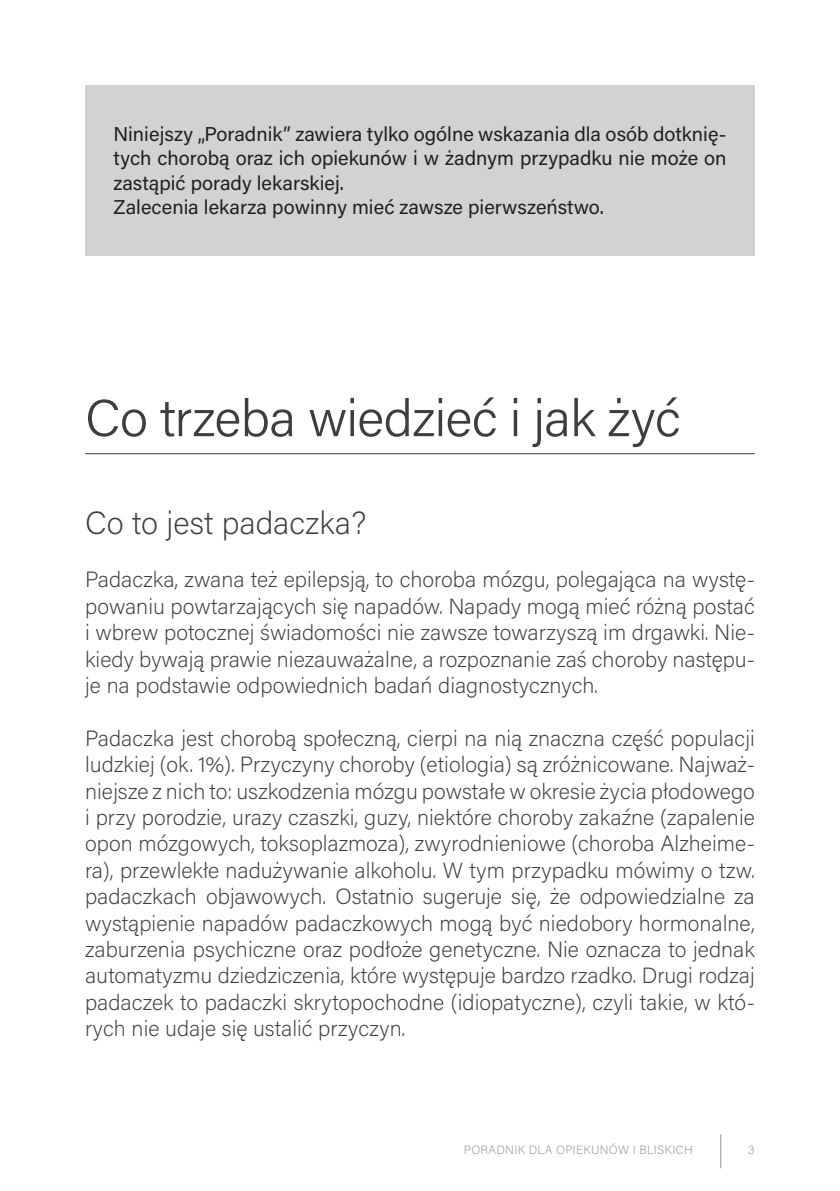
<style>
.page{position:relative;width:840px;height:1191px;background:#fff}
.page>*{position:absolute;margin:0;border:0;box-sizing:border-box;transform-origin:0 0}
.t1{font:300 52px "Acumin Pro";letter-spacing:-.015em;color:#3e3e3f}
.t2{font:200 32px "Acumin Pro";color:#3e3e3f}
.t3{font:200 22px/26.4px "Acumin Pro";color:#3e3e3f;text-align:justify}
.t4{font:20px/24px "Acumin Pro";color:#231f20}
.t5{font:200 12px "Acumin Pro";letter-spacing:.02em;color:#939598}
</style>
<div class="page">
<hr style="left:720px;top:1134px;width:1px;height:34px;background:#939598">
<hr style="left:85px;top:453px;width:669px;height:1px;background:#3e3e3f">
<div style="left:85px;top:85px;width:669px;height:170px;background:#d1d2d4"></div>
<p class="t4" style="left:113px;top:122px;width:614px">Niniejszy „Poradnik” zawiera tylko ogólne wskazania dla osób dotknię&shy;tych chorobą oraz ich opiekunów i w żadnym przypadku nie może on zastąpić porady lekarskiej.<br>Zalecenia lekarza powinny mieć zawsze pierwszeństwo.</p>
<h1 class="t1" style="left:85px;top:382px;width:596px">Co trzeba wiedzieć i jak żyć</h1>
<h2 class="t2" style="left:85px;top:501px;width:283px">Co to jest padaczka?</h2>
<p class="t3" style="left:85px;top:565px;width:670px">Padaczka, zwana też epilepsją, to choroba mózgu, polegająca na wystę&shy;powaniu powtarzających się napadów. Napady mogą mieć różną postać i wbrew potocznej świadomości nie zawsze towarzyszą im drgawki. Nie&shy;kiedy bywają prawie niezauważalne, a rozpoznanie zaś choroby następu&shy;je na podstawie odpowiednich badań diagnostycznych.</p>
<p class="t3" style="left:85px;top:724px;width:671px">Padaczka jest chorobą społeczną, cierpi na nią znaczna część populacji ludzkiej (ok. 1%). Przyczyny choroby (etiologia) są zróżnicowane. Najważ&shy;niejsze z nich to: uszkodzenia mózgu powstałe w okresie życia płodowego i przy porodzie, urazy czaszki, guzy, niektóre choroby zakaźne (zapalenie opon mózgowych, toksoplazmoza), zwyrodnieniowe (choroba Alzheime&shy;ra), przewlekłe nadużywanie alkoholu. W tym przypadku mówimy o tzw. padaczkach objawowych. Ostatnio sugeruje się, że odpowiedzialne za wystąpienie napadów padaczkowych mogą być niedobory hormonalne, zaburzenia psychiczne oraz podłoże genetyczne. Nie oznacza to jednak automatyzmu dziedziczenia, które występuje bardzo rzadko. Drugi rodzaj padaczek to padaczki skrytopochodne (idiopatyczne), czyli takie, w któ&shy;rych nie udaje się ustalić przyczyn.</p>
<p class="t5" style="left:463px;top:1142px;width:230px">PORADNIK DLA OPIEKUNÓW I BLISKICH</p>
<p class="t5" style="left:747px;top:1142px;width:8px">3</p>
</div>
